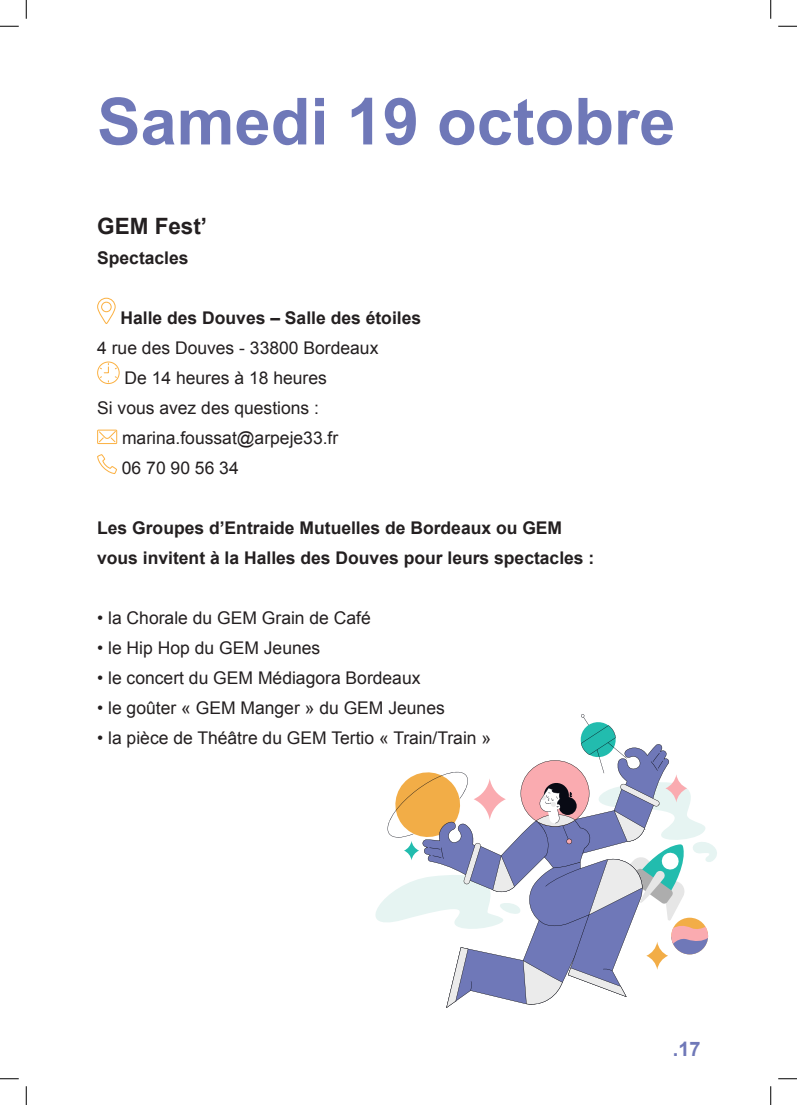
<style>
.page{position:relative;width:797px;height:1105px;background:#fff}
.page>*{position:absolute;margin:0;border:0;box-sizing:border-box;transform-origin:0 0}
.t1{font:700 65px "Arial";color:#6f78b8}
.t2{font:700 22.5px "Arial";color:#231f20}
.t3{font:700 20px "Arial";color:#6f78b8}
.t4{font:17.5px "Arial";color:#231f20}
.t5{font:700 17.5px/30px "Arial";color:#231f20}
</style>
<div class="page">
<svg style="left:97px;top:297px;width:19px;height:27px"></svg>
<svg style="left:97px;top:361px;width:23px;height:23px"></svg>
<div style="left:97px;top:430px;width:20px;height:14px;border:1px solid #fbb041"></div>
<svg style="left:98px;top:430px;width:19px;height:13px"></svg>
<svg style="left:97px;top:454px;width:20px;height:20px"></svg>
<svg style="left:375px;top:714px;width:342px;height:294px"></svg>
<svg style="left:0;top:25px;width:19px;height:2px"></svg>
<svg style="left:778px;top:25px;width:19px;height:2px"></svg>
<svg style="left:0;top:1078px;width:19px;height:1px"></svg>
<svg style="left:778px;top:1078px;width:19px;height:1px"></svg>
<svg style="left:25px;top:0;width:2px;height:19px"></svg>
<svg style="left:25px;top:1086px;width:2px;height:19px"></svg>
<svg style="left:770px;top:0;width:1px;height:19px"></svg>
<svg style="left:770px;top:1086px;width:1px;height:19px"></svg>
<h1 class="t1" style="left:97px;top:79px;width:579px">Samedi 19 octobre</h1>
<p class="t2" style="left:97px;top:211px;width:112px">GEM Fest’</p>
<p class="t5" style="left:97px;top:243px;width:93px">Spectacles</p>
<p class="t5" style="left:120px;top:303px;width:302px">Halle des Douves – Salle des étoiles</p>
<p class="t4" style="left:97px;top:336px;width:283px">4 rue des Douves - 33800 Bordeaux</p>
<p class="t4" style="left:124px;top:366px;width:204px">De 14 heures à 18 heures</p>
<p class="t4" style="left:97px;top:396px;width:223px">Si vous avez des questions :</p>
<p class="t4" style="left:122px;top:426px;width:218px">marina.foussat@arpeje33.fr</p>
<p class="t4" style="left:122px;top:456px;width:118px">06 70 90 56 34</p>
<p class="t5" style="left:97px;top:513px;width:498px">Les Groupes d’Entraide Mutuelles de Bordeaux ou GEM vous invitent à la Halles des Douves pour leurs spectacles :</p>
<p class="t4" style="left:97px;top:606px;width:275px">• la Chorale du GEM Grain de Café</p>
<p class="t4" style="left:97px;top:636px;width:225px">• le Hip Hop du GEM Jeunes</p>
<p class="t4" style="left:97px;top:666px;width:325px">• le concert du GEM Médiagora Bordeaux</p>
<p class="t4" style="left:97px;top:696px;width:349px">• le goûter « GEM Manger » du GEM Jeunes</p>
<p class="t4" style="left:97px;top:726px;width:395px">• la pièce de Théâtre du GEM Tertio « Train/Train »</p>
<p class="t3" style="left:673px;top:1036px;width:29px">.17</p>
</div>
